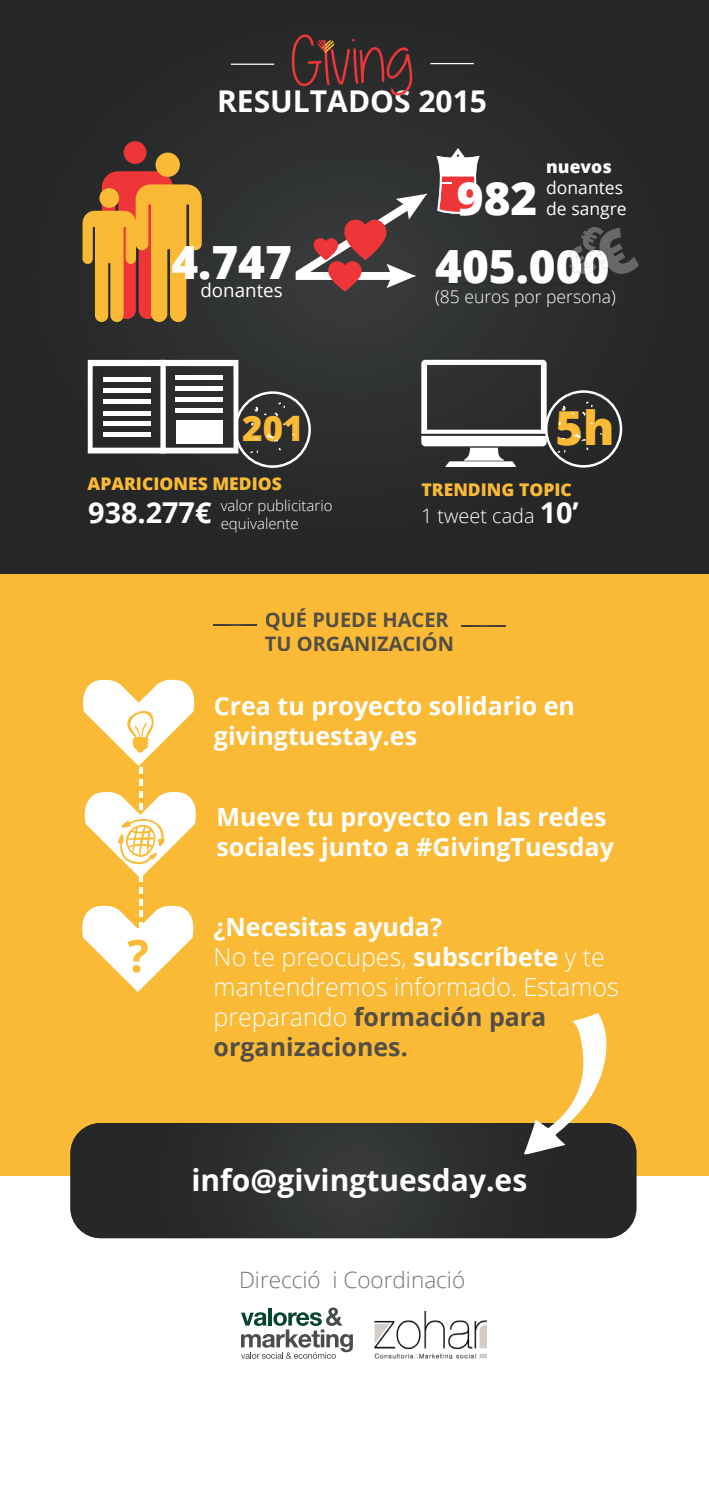
<style>
.page{position:relative;width:709px;height:1489px;background:#fff}
.page>*{position:absolute;margin:0;border:0;box-sizing:border-box;transform-origin:0 0}
.t1{font:800 46.75px "Open Sans";color:#faba36}
.t2{font:800 45.75px "Open Sans";color:#fff}
.t3{font:700 45px "Open Sans";color:#faba36}
.t4{font:800 35px "Open Sans";color:#faba36}
.t5{font:700 30px "Open Sans";color:#fff}
.t6{font:700 28.75px "Open Sans";color:#fff}
.t7{font:300 25px/30px "Open Sans";color:#fff}
.t8{font:700 25px/30px "Open Sans";color:#fff}
.t9{font:300 22.5px "Open Sans";color:#727477}
.t10{font:700 20px/24px "Open Sans";color:#534e46}
.t11{font:300 19.75px "Open Sans";color:#fff}
.t12{font:18.75px "Open Sans";color:#fff}
.t13{font:800 17.5px "Open Sans";color:#faba36}
.t14{font:300 17.5px "Open Sans";color:#fff}
.t15{font:17.5px "Open Sans";color:#fff}
.t16{font:800 17.5px "Open Sans";color:#fff}
.t17{font:300 15px/18px "Open Sans";color:#fff}
.s1{font-weight:700;font-size:28.75px}
.s2{font-weight:700}
.s3{font-weight:700;color:#534e46}
</style>
<div class="page">
<div style="left:0;top:573px;width:709px;height:602px;background:#faba36"></div>
<img style="left:0;top:573px;width:709px;height:1px">
<img style="left:0;top:0;width:530px;height:490px">
<div style="left:530px;top:0;width:179px;height:573px;background:#262728"></div>
<div style="left:0;top:490px;width:532px;height:83px;background:#252727"></div>
<div style="left:436px;top:250px;width:172px;height:33px;background:#2f3031"></div>
<hr style="left:430px;top:63px;width:44px;height:1px;background:#fff">
<hr style="left:231px;top:64px;width:43px;height:1px;background:#fff">
<svg style="left:292px;top:34px;width:120px;height:61px;background:#4b2d2d"></svg>
<div style="left:124px;top:141px;width:22px;height:23px;background:#ee3538;border-radius:50%"></div>
<div style="left:155px;top:152px;width:25px;height:25px;background:#faba36;border-radius:50%"></div>
<svg style="left:83px;top:171px;width:119px;height:151px;background:#c88134"></svg>
<div style="left:99px;top:188px;width:20px;height:20px;background:#faba36;border-radius:50%"></div>
<img style="left:599px;top:228px;width:40px;height:46px">
<img style="left:596px;top:250px;width:12px;height:19px">
<img style="left:581px;top:227px;width:23px;height:23px">
<svg style="left:573px;top:245px;width:9px;height:5px"></svg>
<img style="left:569px;top:250px;width:27px;height:24px">
<svg style="left:295px;top:194px;width:132px;height:97px;background:#705052"></svg>
<svg style="left:436px;top:148px;width:43px;height:66px"></svg>
<svg style="left:82px;top:679px;width:114px;height:313px"></svg>
<svg style="left:70px;top:1013px;width:566px;height:225px"></svg>
<svg style="left:461px;top:625px;width:44px;height:1px"></svg>
<svg style="left:213px;top:624px;width:44px;height:1px"></svg>
<div style="left:234px;top:391px;width:77px;height:77px;border:2px solid #fff;border-radius:50%"></div>
<svg style="left:250px;top:450px;width:8px;height:3px"></svg>
<svg style="left:254px;top:437px;width:4px;height:3px"></svg>
<svg style="left:251px;top:422px;width:3px;height:4px"></svg>
<svg style="left:254px;top:406px;width:13px;height:9px"></svg>
<svg style="left:274px;top:402px;width:12px;height:14px"></svg>
<svg style="left:266px;top:432px;width:15px;height:18px"></svg>
<svg style="left:88px;top:360px;width:150px;height:93px"></svg>
<svg style="left:421px;top:360px;width:125px;height:107px"></svg>
<div style="left:545px;top:390px;width:77px;height:77px;border:2px solid #fff;border-radius:50%"></div>
<svg style="left:557px;top:449px;width:8px;height:4px"></svg>
<svg style="left:561px;top:437px;width:4px;height:3px"></svg>
<svg style="left:561px;top:405px;width:13px;height:10px"></svg>
<svg style="left:582px;top:401px;width:12px;height:15px"></svg>
<svg style="left:574px;top:431px;width:15px;height:19px"></svg>
<img style="left:375px;top:1311px;width:111px;height:47px">
<svg style="left:241px;top:1307px;width:112px;height:51px"></svg>
<p class="t5" style="left:217px;top:79px;width:271px">RESULTADOS 2015</p>
<h2 class="t2" style="left:457px;top:163px;width:82px">982</h2>
<p class="t16" style="left:546px;top:153px;width:67px">nuevos</p>
<p class="t15" style="left:546px;top:176px;width:78px">donantes</p>
<p class="t15" style="left:546px;top:197px;width:82px">de sangre</p>
<h2 class="t2" style="left:171px;top:228px;width:122px">4.747</h2>
<p class="t12" style="left:200px;top:277px;width:84px">donantes</p>
<h3 class="t4" style="left:242px;top:401px;width:63px">201</h3>
<p class="t13" style="left:88px;top:470px;width:196px">APARICIONES MEDIOS</p>
<p class="t6" style="left:88px;top:492px;width:125px">938.277€</p>
<p class="t17" style="left:221px;top:495px;width:113px">valor publicitario equivalente</p>
<h2 class="t2" style="left:435px;top:232px;width:176px">405.000</h2>
<p class="t14" style="left:435px;top:284px;width:182px">(85 euros por persona)</p>
<h1 class="t1" style="left:555px;top:392px;width:60px">5h</h1>
<p class="t13" style="left:421px;top:477px;width:152px">TRENDING TOPIC</p>
<p class="t11" style="left:421px;top:502px;width:159px">1 tweet cada <span class="s1">10’</span></p>
<p class="t10" style="left:265px;top:607px;width:191px">QUÉ PUEDE HACER<br>TU ORGANIZACIÓN</p>
<p class="t8" style="left:214px;top:690px;width:362px">Crea tu proyecto solidario en givingtuestay.es</p>
<h3 class="t3" style="left:127px;top:924px;width:23px">?</h3>
<p class="t8" style="left:216px;top:801px;width:399px">Mueve tu proyecto en las redes sociales junto a #GivingTuesday</p>
<p class="t7" style="left:214px;top:910px;width:407px"><span class="s2">¿Necesitas ayuda?<br></span>No te preocupes, <span class="s2">subscríbete</span> y te mantendremos informado. Estamos preparando <span class="s3">formación para organizaciones.</span></p>
<p class="t5" style="left:191px;top:1159px;width:337px">info@givingtuesday.es</p>
<p class="t9" style="left:239px;top:1264px;width:228px">Direcció i Coordinació</p>
</div>
